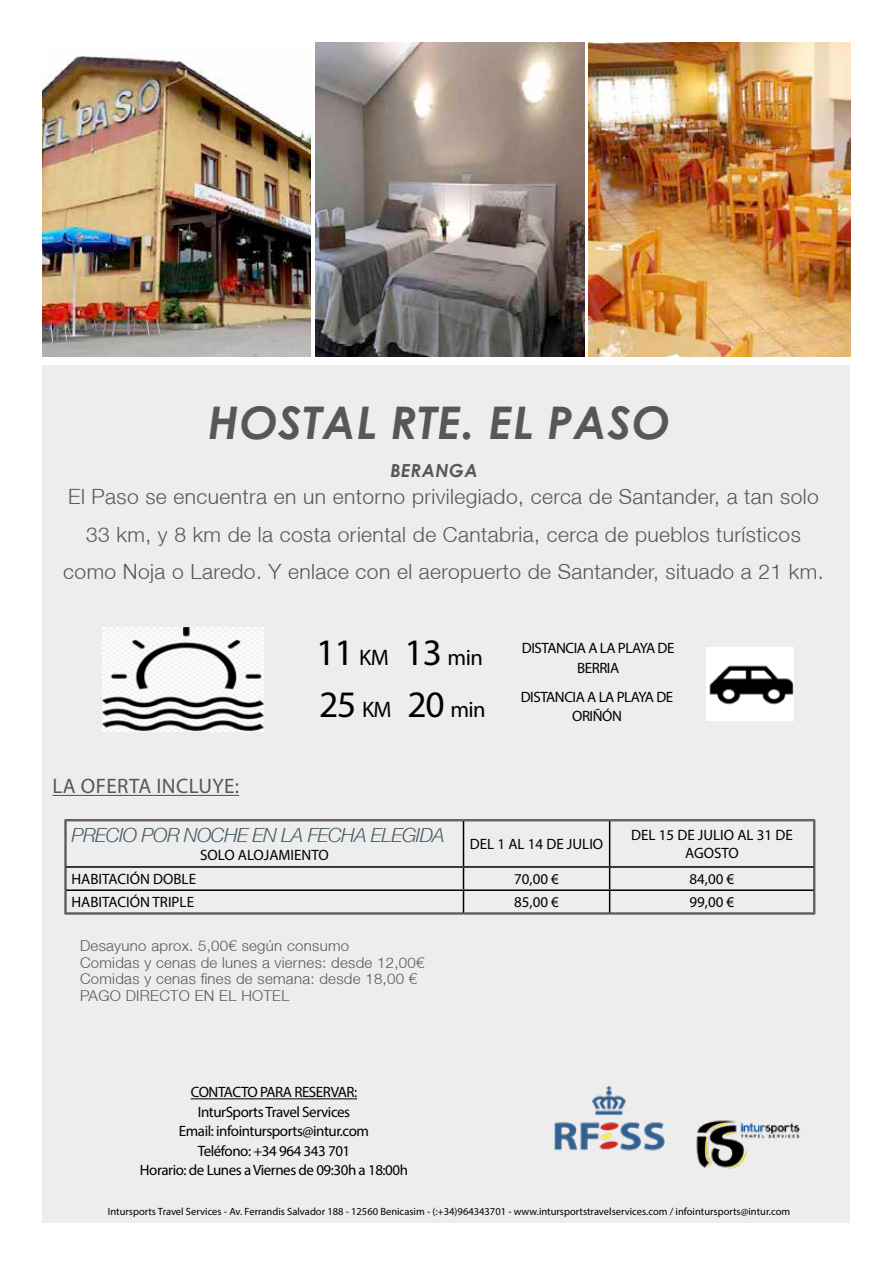
<style>
.page{position:relative;width:893px;height:1263px;background:#fff}
.page>*{position:absolute;margin:0;border:0;box-sizing:border-box;transform-origin:0 0}
.t1{font:italic 700 45px "Century Gothic";letter-spacing:.02em;color:#575756}
.t2{font:37.5px "Myriad Pro";color:#000}
.t3{font:22.5px "Myriad Pro";letter-spacing:-.03em;color:#000}
.t4{font:300 21px/37.5px "Helvetica Neue";letter-spacing:.02em;color:#575756;text-align:center}
.t5{font:21px "Myriad Pro";letter-spacing:.02em;color:#575756}
.t6{font:italic 300 19.5px "Helvetica Neue";letter-spacing:-.03em;color:#465a65}
.t7{font:italic 700 18px "Century Gothic";letter-spacing:.02em;color:#575756}
.t8{font:15px/19.4px "Myriad Pro";letter-spacing:-.03em;color:#000;text-align:center}
.t9{font:300 15px/16.5px "Helvetica Neue";letter-spacing:.02em;color:#575756}
.t10{font:15px/18px "Myriad Pro";color:#000;text-align:center}
.t11{font:10.5px "Myriad Pro";color:#000}
.s1{font-size:37.5px}
</style>
<div class="page">
<div style="left:43px;top:365px;width:807px;height:175px;background:#ededed"></div>
<div style="left:43px;top:530px;width:807px;height:692px;background:#ededed"></div>
<hr style="left:52px;top:795px;width:187px;height:1px;background:#575756">
<img style="left:696px;top:1120px;width:105px;height:49px">
<hr style="left:191px;top:1098px;width:166px;height:1px;background:#000">
<img style="left:554px;top:1086px;width:111px;height:65px">
<img style="left:316px;top:43px;width:268px;height:313px">
<img style="left:589px;top:43px;width:261px;height:313px">
<img style="left:43px;top:56px;width:268px;height:300px">
<img style="left:707px;top:647px;width:87px;height:74px">
<img style="left:102px;top:628px;width:162px;height:104px">
<hr style="left:65px;top:819px;width:398px;height:1px;background:#575756">
<hr style="left:65px;top:820px;width:398px;height:1px;background:#575756">
<hr style="left:66px;top:821px;width:397px;height:1px;background:#575756">
<hr style="left:65px;top:820px;width:1px;height:47px;background:#575756">
<hr style="left:66px;top:821px;width:1px;height:46px;background:#575756">
<hr style="left:463px;top:819px;width:147px;height:1px;background:#575756">
<hr style="left:463px;top:820px;width:147px;height:1px;background:#575756">
<hr style="left:463px;top:821px;width:147px;height:1px;background:#575756">
<hr style="left:610px;top:819px;width:205px;height:1px;background:#575756">
<hr style="left:610px;top:820px;width:204px;height:1px;background:#575756">
<hr style="left:610px;top:821px;width:204px;height:1px;background:#575756">
<hr style="left:813px;top:821px;width:1px;height:46px;background:#575756">
<hr style="left:814px;top:820px;width:1px;height:47px;background:#575756">
<hr style="left:815px;top:820px;width:1px;height:47px;background:#575756">
<svg style="left:65px;top:867px;width:2px;height:46px"></svg>
<svg style="left:813px;top:867px;width:3px;height:47px"></svg>
<hr style="left:66px;top:912px;width:397px;height:1px;background:#575756">
<hr style="left:65px;top:913px;width:398px;height:1px;background:#575756">
<hr style="left:65px;top:914px;width:398px;height:1px;background:#575756">
<hr style="left:463px;top:912px;width:147px;height:1px;background:#575756">
<hr style="left:463px;top:913px;width:147px;height:1px;background:#575756">
<hr style="left:463px;top:914px;width:147px;height:1px;background:#575756">
<hr style="left:610px;top:912px;width:204px;height:1px;background:#575756">
<hr style="left:610px;top:913px;width:204px;height:1px;background:#575756">
<hr style="left:610px;top:914px;width:205px;height:1px;background:#575756">
<hr style="left:463px;top:821px;width:1px;height:45px;background:#000">
<hr style="left:609px;top:821px;width:1px;height:45px;background:#000">
<hr style="left:66px;top:866px;width:397px;height:2px;background:#000">
<hr style="left:463px;top:866px;width:147px;height:2px;background:#000">
<hr style="left:610px;top:866px;width:203px;height:2px;background:#000">
<hr style="left:66px;top:889px;width:397px;height:2px;background:#000">
<hr style="left:463px;top:889px;width:147px;height:2px;background:#000">
<svg style="left:463px;top:868px;width:1px;height:45px"></svg>
<hr style="left:610px;top:889px;width:203px;height:2px;background:#000">
<svg style="left:609px;top:868px;width:1px;height:45px"></svg>
<h1 class="t1" style="left:208px;top:388px;width:463px">HOSTAL RTE. EL PASO</h1>
<p class="t7" style="left:390px;top:457px;width:89px">BERANGA</p>
<h3 class="t4" style="left:63px;top:477px;width:762px">El Paso se encuentra en un entorno privilegiado, cerca de Santander, a tan solo<br>33 km, y 8 km de la costa oriental de Cantabria, cerca de pueblos turísticos como Noja o Laredo. Y enlace con el aeropuerto de Santander, situado a 21 km.</h3>
<h2 class="t2" style="left:316px;top:629px;width:39px">11</h2>
<h3 class="t3" style="left:359px;top:643px;width:125px">KM <span class="s1">13</span> min</h3>
<p class="t8" style="left:522px;top:638px;width:154px">DISTANCIA A LA PLAYA DE</p>
<p class="t8" style="left:577px;top:658px;width:44px">BERRIA</p>
<h3 class="t5" style="left:52px;top:773px;width:188px">LA OFERTA INCLUYE:</h3>
<h3 class="t3" style="left:319px;top:695px;width:168px"><span class="s1">25</span> KM <span class="s1">20</span> min</h3>
<p class="t8" style="left:521px;top:687px;width:154px">DISTANCIA A LA PLAYA DE<br>ORIÑÓN</p>
<h3 class="t6" style="left:72px;top:823px;width:375px">PRECIO POR NOCHE EN LA FECHA ELEGIDA</h3>
<p class="t10" style="left:200px;top:845px;width:130px">SOLO ALOJAMIENTO</p>
<p class="t10" style="left:470px;top:835px;width:135px">DEL 1 AL 14 DE JULIO</p>
<p class="t10" style="left:631px;top:826px;width:163px">DEL 15 DE JULIO AL 31 DE<br>AGOSTO</p>
<p class="t10" style="left:71px;top:870px;width:126px">HABITACIÓN DOBLE</p>
<p class="t8" style="left:514px;top:869px;width:46px">70,00 €</p>
<p class="t8" style="left:690px;top:869px;width:46px">84,00 €</p>
<p class="t10" style="left:71px;top:893px;width:124px">HABITACIÓN TRIPLE</p>
<p class="t8" style="left:514px;top:892px;width:46px">85,00 €</p>
<p class="t8" style="left:690px;top:892px;width:46px">99,00 €</p>
<p class="t9" style="left:80px;top:937px;width:346px">Desayuno aprox. 5,00€ según consumo<br>Comidas y cenas de lunes a viernes: desde 12,00€ Comidas y cenas fines de semana: desde 18,00 € PAGO DIRECTO EN EL HOTEL</p>
<p class="t8" style="left:140px;top:1082px;width:270px">CONTACTO PARA RESERVAR:<br>InturSports Travel Services<br>Email: infointursports@intur.com<br>Teléfono: +34 964 343 701<br>Horario: de Lunes a Viernes de 09:30h a 18:00h</p>
<p class="t11" style="left:108px;top:1205px;width:684px">Intursports Travel Services - Av. Ferrandis Salvador 188 - 12560 Benicasim - (:+34)964343701 - www.intursportstravelservices.com / infointursports@intur.com</p>
</div>
